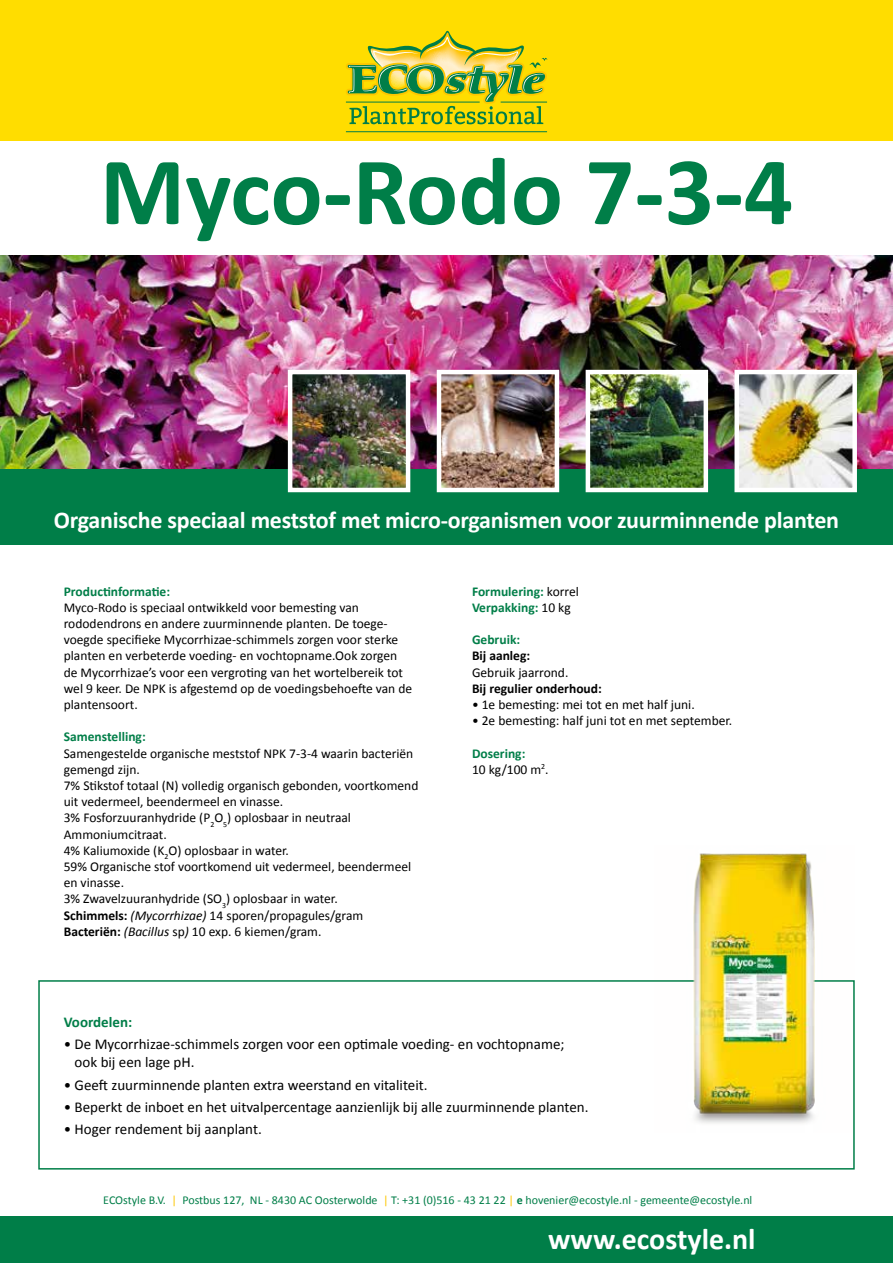
<style>
.page{position:relative;width:893px;height:1263px;background:#fff}
.page>*{position:absolute;margin:0;border:0;box-sizing:border-box;transform-origin:0 0}
.t1{font:700 97.5px "Calibri";color:#007e48}
.t2{font:700 30px "Calibri";color:#fff}
.t3{font:700 24px "Calibri";letter-spacing:-.01em;color:#fff}
.t4{font:15px/18px "Calibri";color:#000}
.t5{font:700 15px "Calibri";color:#007e48}
.t6{font:13.5px/16.2px "Calibri";color:#000}
.t7{font:700 13.5px/16.2px "Calibri";color:#007e48}
.t8{font:700 13.5px "Calibri";color:#000}
.t9{font:12px "Calibri";color:#007e48}
.s1{font-weight:700}
.s2{font-style:italic}
.s3{font-weight:400;color:#000}
.s4{font-weight:700;color:#007e48}
.s5{color:#fdc600}
</style>
<div class="page">
<div style="left:0;top:0;width:893px;height:140px;background:#fd0"></div>
<hr style="left:346px;top:131px;width:201px;height:1px;background:#007e48">
<svg style="left:346px;top:31px;width:201px;height:93px"></svg>
<div style="left:0;top:1216px;width:893px;height:47px;background:#007e48"></div>
<div style="left:38px;top:980px;width:817px;height:189px;border:2px solid #007e48"></div>
<img style="left:0;top:255px;width:893px;height:214px">
<div style="left:0;top:469px;width:893px;height:75px;background:#007e48"></div>
<img style="left:739px;top:375px;width:113px;height:112px">
<div style="left:734px;top:370px;width:123px;height:122px;border:4px solid #fff"></div>
<img style="left:591px;top:375px;width:112px;height:112px">
<div style="left:586px;top:370px;width:122px;height:122px;border:4px solid #fff"></div>
<img style="left:442px;top:375px;width:112px;height:112px">
<div style="left:437px;top:370px;width:122px;height:122px;border:4px solid #fff"></div>
<img style="left:293px;top:375px;width:112px;height:112px">
<div style="left:288px;top:370px;width:122px;height:122px;border:4px solid #fff"></div>
<img style="left:654px;top:853px;width:201px;height:279px">
<h1 class="t1" style="left:100px;top:129px;width:695px">Myco-Rodo 7-3-4</h1>
<h3 class="t3" style="left:54px;top:505px;width:787px">Organische speciaal meststof met micro-organismen voor zuurminnende planten</h3>
<p class="t7" style="left:64px;top:583px;width:108px">Productinformatie:</p>
<p class="t6" style="left:64px;top:599px;width:350px">Myco-Rodo is speciaal ontwikkeld voor bemesting van rododendrons en andere zuurminnende planten. De toege&shy;voegde specifieke Mycorrhizae-schimmels zorgen voor sterke planten en verbeterde voeding- en vochtopname.Ook zorgen de Mycorrhizae’s voor een vergroting van het wortelbereik tot wel 9 keer. De NPK is afgestemd op de voedingsbehoefte van de plantensoort.</p>
<p class="t7" style="left:64px;top:729px;width:83px">Samenstelling:</p>
<p class="t6" style="left:64px;top:745px;width:356px">Samengestelde organische meststof NPK 7-3-4 waarin bacteriën gemengd zijn.<br>7% Stikstof totaal (N) volledig organisch gebonden, voortkomend uit vedermeel, beendermeel en vinasse.<br>3% Fosforzuuranhydride (P<sub>2</sub>O<sub>5</sub>) oplosbaar in neutraal Ammoniumcitraat.<br>4% Kaliumoxide (K<sub>2</sub>O) oplosbaar in water.<br>59% Organische stof voortkomend uit vedermeel, beendermeel en vinasse.<br>3% Zwavelzuuranhydride (SO<sub>3</sub>) oplosbaar in water.<br><span class="s1">Schimmels:</span> <span class="s2">(Mycorrhizae)</span> 14 sporen/propagules/gram <span class="s1">Bacteriën:</span> <span class="s2">(Bacillus</span> sp<span class="s2">)</span> 10 exp. 6 kiemen/gram.</p>
<p class="t7" style="left:472px;top:583px;width:108px">Formulering: <span class="s3">korrel<br></span>Verpakking: <span class="s3">10 kg</span></p>
<p class="t7" style="left:472px;top:632px;width:50px">Gebruik:</p>
<p class="t8" style="left:472px;top:647px;width:60px">Bij aanleg:</p>
<p class="t6" style="left:472px;top:664px;width:98px">Gebruik jaarrond.</p>
<p class="t8" style="left:472px;top:680px;width:131px">Bij regulier onderhoud:</p>
<p class="t6" style="left:472px;top:696px;width:224px">• 1e bemesting: mei tot en met half juni.</p>
<p class="t6" style="left:472px;top:713px;width:262px">• 2e bemesting: half juni tot en met september.</p>
<p class="t6" style="left:472px;top:745px;width:78px"><span class="s4">Dosering:<br></span>10 kg/100 m<sup>2</sup>.</p>
<p class="t5" style="left:64px;top:1012px;width:70px">Voordelen:</p>
<p class="t4" style="left:75px;top:1035px;width:491px;text-indent:-11px">• De Mycorrhizae-schimmels zorgen voor een optimale voeding- en vochtopname; ook bij een lage pH.</p>
<p class="t4" style="left:64px;top:1075px;width:365px">• Geeft zuurminnende planten extra weerstand en vitaliteit.</p>
<p class="t4" style="left:64px;top:1098px;width:526px">• Beperkt de inboet en het uitvalpercentage aanzienlijk bij alle zuurminnende planten.</p>
<p class="t4" style="left:64px;top:1120px;width:200px">• Hoger rendement bij aanplant.</p>
<p class="t9" style="left:139px;top:1192px;width:617px">ECOstyle BV <span class="s5">|</span> Postbus 14, 8426 ZM Appelscha <span class="s5">|</span> <span class="s1">t</span> +31 (0)516 43 21 2 <span class="s5">|</span> <span class="s1">e</span> hovenier@ecostyle.nl - gemeente@ecostyle.nl</p>
<p class="t9" style="left:103px;top:1192px;width:651px">ECOstyle B.V. <span class="s5">|</span> Postbus 127, NL - 8430 AC Oosterwolde <span class="s5">|</span> T: +31 (0)516 - 43 21 22 <span class="s5">|</span> <span class="s1">e</span> hovenier@ecostyle.nl - gemeente@ecostyle.nl</p>
<h2 class="t2" style="left:548px;top:1220px;width:209px">www.ecostyle.nl</h2>
</div>
